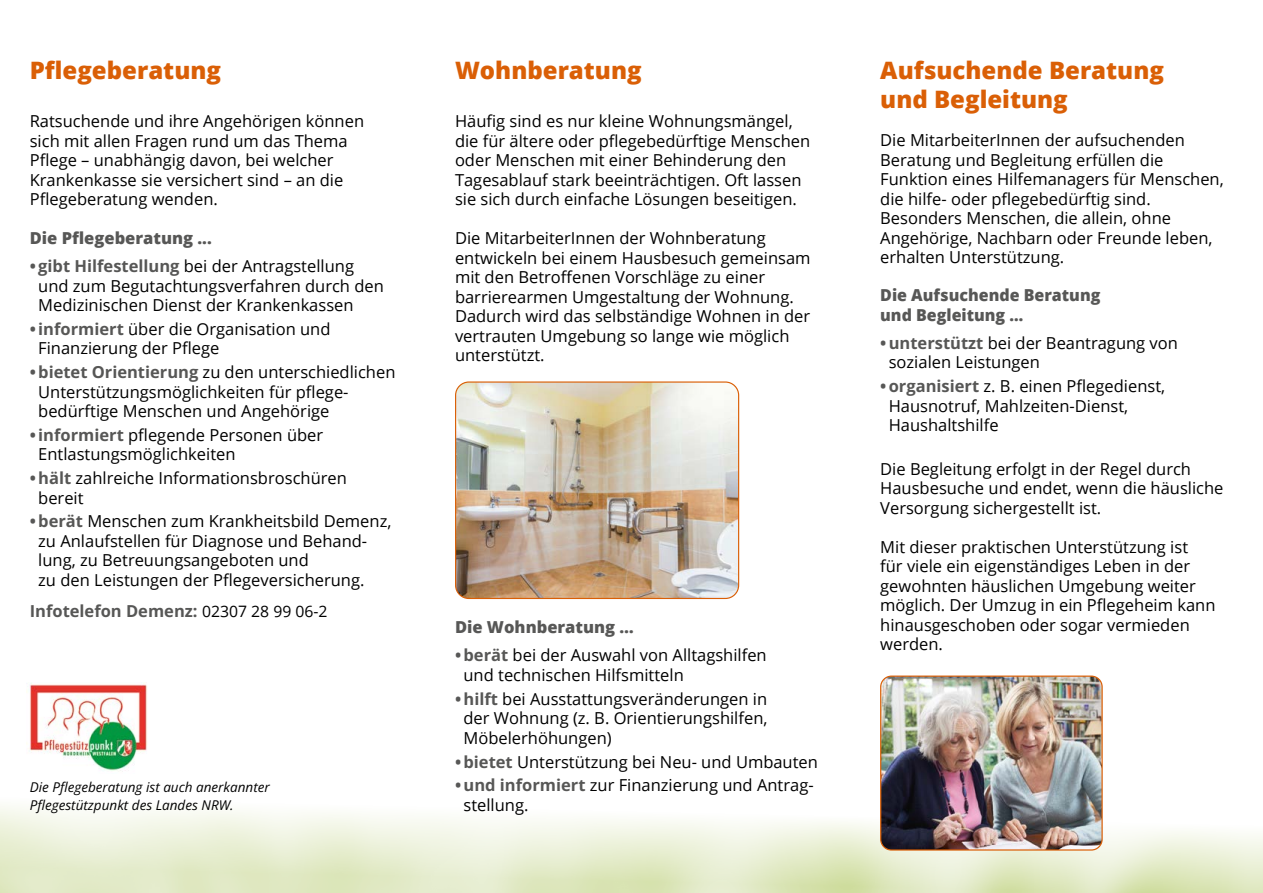
<style>
.page{position:relative;width:1263px;height:893px;background:#fff}
.page>*{position:absolute;margin:0;border:0;box-sizing:border-box;transform-origin:0 0}
.t1{font:800 24px/28.5px "Open Sans";color:#da5f06}
.t2{font:16.5px/19.5px "Open Sans";color:#000}
.t3{font:800 16.5px/19.5px "Open Sans";color:#575756}
.t4{font:700 16.5px "Open Sans";color:#575756}
.t5{font:italic 13.5px/18px "Open Sans";color:#000}
.s1{font-weight:700;color:#575756}
.s2{font-weight:400;font-size:15.75px;color:#000}
</style>
<div class="page">
<img style="left:27px;top:683px;width:121px;height:90px">
<img style="left:456px;top:383px;width:283px;height:215px">
<div style="left:455px;top:381px;width:284px;height:218px;border:1px solid #da5f06;border-radius:13px"></div>
<img style="left:881px;top:677px;width:221px;height:173px">
<div style="left:880px;top:675px;width:223px;height:176px;border:1px solid #da5f06;border-radius:11px"></div>
<h1 class="t1" style="left:30px;top:55px;width:193px">Pflegeberatung</h1>
<h1 class="t1" style="left:455px;top:55px;width:188px">Wohnberatung</h1>
<h1 class="t1" style="left:880px;top:55px;width:285px">Aufsuchende Beratung und Begleitung</h1>
<p class="t2" style="left:455px;top:111px;width:357px">Häufig sind es nur kleine Wohnungsmängel, die für ältere oder pflegebedürftige Menschen oder Menschen mit einer Behinderung den Tagesablauf stark beeinträchtigen. Oft lassen sie sich durch einfache Lösungen beseitigen.</p>
<p class="t2" style="left:455px;top:228px;width:357px">Die MitarbeiterInnen der Wohnberatung entwickeln bei einem Hausbesuch gemeinsam mit den Betroffenen Vorschläge zu einer barrierearmen Umgestaltung der Wohnung.<br>Dadurch wird das selbständige Wohnen in der vertrauten Umgebung so lange wie möglich unterstützt.</p>
<p class="t2" style="left:30px;top:111px;width:336px">Ratsuchende und ihre Angehörigen können sich mit allen Fragen rund um das Thema Pflege – unabhängig davon, bei welcher Krankenkasse sie versichert sind – an die Pflegeberatung wenden.</p>
<p class="t3" style="left:30px;top:227px;width:184px">Die Pflegeberatung ...</p>
<p class="t2" style="left:38px;top:256px;width:347px;text-indent:-8px"><span class="s1">•gibt Hilfestellung</span> bei der Antragstellung und zum Begutachtungsverfahren durch den<br>Medizinischen Dienst der Krankenkassen</p>
<p class="t2" style="left:38px;top:319px;width:294px;text-indent:-8px"><span class="s1">•informiert</span> über die Organisation und<br>Finanzierung der Pflege</p>
<p class="t2" style="left:38px;top:362px;width:359px;text-indent:-8px"><span class="s1">•bietet Orientierung</span> zu den unterschiedlichen<br>Unterstützungsmöglichkeiten für pflege&shy;bedürftige Menschen und Angehörige</p>
<p class="t2" style="left:38px;top:425px;width:286px;text-indent:-8px"><span class="s1">•informiert</span> pflegende Personen über<br>Entlastungsmöglichkeiten</p>
<p class="t2" style="left:38px;top:468px;width:310px;text-indent:-8px"><span class="s1">•hält</span> zahlreiche Informationsbroschüren bereit</p>
<p class="t2" style="left:38px;top:511px;width:355px;text-indent:-8px"><span class="s1">•berät</span> Menschen zum Krankheitsbild Demenz, zu Anlaufstellen für Diagnose und Behand&shy;lung, zu Betreuungsangeboten und<br>zu den Leistungen der Pflegeversicherung.</p>
<p class="t2" style="left:880px;top:130px;width:345px">Die MitarbeiterInnen der aufsuchenden Beratung und Begleitung erfüllen die Funktion eines Hilfemanagers für Menschen, die hilfe- oder pflegebedürftig sind.<br>Besonders Menschen, die allein, ohne Angehörige, Nachbarn oder Freunde leben, erhalten Unterstützung.</p>
<p class="t3" style="left:880px;top:285px;width:222px">Die Aufsuchende Beratung und Begleitung …</p>
<p class="t2" style="left:889px;top:333px;width:291px;text-indent:-8px"><span class="s1">•unterstützt</span> bei der Beantragung von sozialen Leistungen</p>
<p class="t2" style="left:889px;top:376px;width:278px;text-indent:-8px"><span class="s1">•organisiert</span> z. B. einen Pflegedienst,<br>Hausnotruf, Mahlzeiten-Dienst,<br>Haushaltshilfe</p>
<p class="t2" style="left:880px;top:459px;width:345px">Die Begleitung erfolgt in der Regel durch<br>Hausbesuche und endet, wenn die häusliche<br>Versorgung sichergestellt ist.</p>
<p class="t2" style="left:880px;top:537px;width:337px">Mit dieser praktischen Unterstützung ist<br>für viele ein eigenständiges Leben in der gewohnten häuslichen Umgebung weiter möglich. Der Umzug in ein Pflegeheim kann hinausgeschoben oder sogar vermieden werden.</p>
<p class="t4" style="left:30px;top:600px;width:299px">Infotelefon Demenz: <span class="s2">02307 28 99 06-2</span></p>
<p class="t3" style="left:455px;top:617px;width:180px">Die Wohnberatung …</p>
<p class="t2" style="left:463px;top:645px;width:305px;text-indent:-8px"><span class="s1">•berät</span> bei der Auswahl von Alltagshilfen und technischen Hilfsmitteln</p>
<p class="t2" style="left:463px;top:689px;width:305px;text-align:justify;text-indent:-8px"><span class="s1">•hilft</span> bei Ausstattungsveränderungen in der Wohnung (z. B. Orientierungshilfen, Möbelerhöhungen)</p>
<p class="t2" style="left:455px;top:751px;width:364px"><span class="s1">•bietet</span> Unterstützung bei Neu- und Umbauten</p>
<p class="t2" style="left:463px;top:775px;width:352px;text-indent:-8px"><span class="s1">•und informiert</span> zur Finanzierung und Antrag&shy;stellung.</p>
<p class="t5" style="left:30px;top:777px;width:242px">Die Pflegeberatung ist auch anerkannter<br>Pflegestützpunkt des Landes NRW.</p>
</div>
